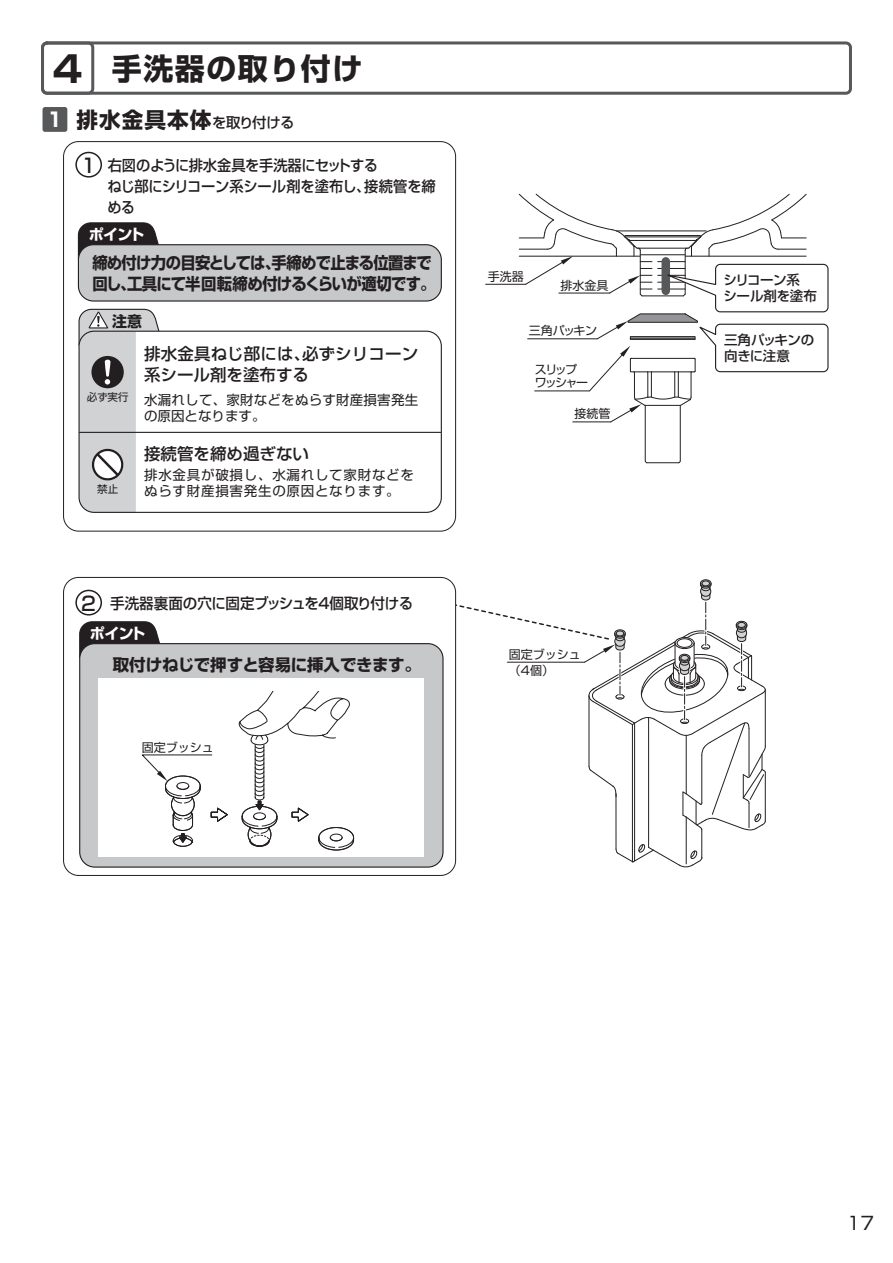
<style>
.page{position:relative;width:893px;height:1263px;background:#fff}
.page>*{position:absolute;margin:0;border:0;box-sizing:border-box;transform-origin:0 0}
.t1{font:700 30px "Shin Go Pro";letter-spacing:.05em;color:#231f20}
.t2{font:700 21.6px "Shin Go Pro";letter-spacing:.05em;color:#231f20}
.t3{font:18px "Shin Go Pro";color:#231f20}
.t4{font:700 16.5px/21px "Shin Go Pro";letter-spacing:-.045em;color:#231f20;scale:.93 1}
.t5{font:500 16.5px/21px "Shin Go Pro";color:#231f20}
.t6{font:700 16.5px "Shin Go Pro";letter-spacing:-.015em;color:#231f20}
.t7{font:500 15px/21px "Shin Go Pro";letter-spacing:-.02em;color:#231f20;scale:.95 1}
.t8{font:500 15px/30.2px "Shin Go Pro";letter-spacing:-.02em;color:#231f20}
.t9{font:700 15px "Shin Go Pro";color:#fff}
.t10{font:700 15px "Shin Go Pro";color:#231f20}
.t11{font:13.5px/16.5px "Shin Go Pro";letter-spacing:.055em;color:#231f20}
.t12{font:13.5px/16.5px "Shin Go Pro";letter-spacing:.015em;color:#231f20}
.t13{font:500 13.5px/16.5px "Shin Go Pro";letter-spacing:-.025em;color:#231f20}
.t14{font:12px/16.5px "Shin Go Pro";color:#231f20}
.t15{font:12px/13.2px "Shin Go Pro";letter-spacing:-.145em;color:#231f20}
.t16{font:10.5px "Shin Go Pro";letter-spacing:-.005em;color:#231f20}
.s1{font-size:36.45px}
.s2{font-size:19.65px;color:#fff}
.s3{font-weight:500;font-size:14.4px}
.s4{font-size:19.5px}
.s5{font-weight:700;color:#fff}
</style>
<div class="page">
<hr style="left:486px;top:284px;width:40px;height:1px;background:#231f20">
<svg style="left:518px;top:193px;width:311px;height:271px"></svg>
<div style="left:41px;top:41px;width:811px;height:54px;border:3px solid #57585a;border-radius:5px"></div>
<div style="left:41px;top:41px;width:53px;height:54px;border:3px solid #57585a;border-radius:5px"></div>
<div style="left:43px;top:107px;width:24px;height:25px;background:#57585a;border-radius:2px"></div>
<svg style="left:445px;top:577px;width:321px;height:290px"></svg>
<svg style="left:77px;top:222px;width:82px;height:37px;background:#383435"></svg>
<div style="left:78px;top:245px;width:363px;height:56px;background:#c7c8ca;border-radius:15px"></div>
<div style="left:78px;top:244px;width:364px;height:58px;border:1px solid #231f20;border-radius:15px"></div>
<div style="left:64px;top:577px;width:392px;height:298px;background:#fff;border-radius:15px"></div>
<div style="left:63px;top:577px;width:393px;height:299px;border:1px solid #231f20;border-radius:15px"></div>
<div style="left:75px;top:590px;width:27px;height:25px;border:2px solid #231f20;border-radius:50%"></div>
<svg style="left:79px;top:621px;width:81px;height:33px;background:#333031"></svg>
<div style="left:80px;top:644px;width:363px;height:223px;background:#c7c8ca;border-radius:15px"></div>
<div style="left:79px;top:643px;width:365px;height:225px;border:1px solid #231f20;border-radius:15px"></div>
<div style="left:99px;top:678px;width:325px;height:179px;background:#fff"></div>
<div style="left:75px;top:152px;width:27px;height:26px;border:2px solid #231f20;border-radius:50%"></div>
<div style="left:79px;top:331px;width:363px;height:182px;border:1px solid #231f20;border-radius:15px"></div>
<hr style="left:80px;top:432px;width:361px;height:1px;background:#231f20">
<svg style="left:78px;top:308px;width:86px;height:204px"></svg>
<svg style="left:142px;top:691px;width:212px;height:160px"></svg>
<h1 class="t1" style="left:53px;top:45px;width:311px"><span class="s1">4</span> 手洗器の取り付け</h1>
<h2 class="t2" style="left:45px;top:103px;width:251px"><span class="s2">１</span>排水金具本体<span class="s3">を取り付ける</span></h2>
<p class="t7" style="left:107px;top:153px;width:347px;text-indent:-28px"><span class="s4">１</span> 右図のように排水金具を手洗器にセットする<br>ねじ部にシリコーン系シール剤を塗布し、接続管を締める</p>
<p class="t9" style="left:89px;top:223px;width:57px">ポイント</p>
<p class="t4" style="left:92px;top:250px;width:371px">締め付け力の目安としては、手締めで止まる位置まで回し、工具にて半回転締め付けるくらいが適切です。</p>
<p class="t10" style="left:112px;top:309px;width:31px">注意</p>
<p class="t16" style="left:87px;top:388px;width:43px">必ず実行</p>
<p class="t16" style="left:97px;top:481px;width:22px">禁止</p>
<p class="t5" style="left:144px;top:342px;width:276px">排水金具ねじ部には、必ずシリコーン系シール剤を塗布する</p>
<p class="t12" style="left:144px;top:390px;width:276px">水漏れして、家財などをぬらす財産損害発生の原因となります。</p>
<p class="t5" style="left:144px;top:441px;width:166px">接続管を締め過ぎない</p>
<p class="t11" style="left:144px;top:465px;width:271px">排水金具が破損し、水漏れして家財などをぬらす財産損害発生の原因となります。</p>
<p class="t8" style="left:90px;top:587px;width:325px;text-indent:-9px"><span class="s4">2</span> 手洗器裏面の穴に固定ブッシュを4個取り付ける<span class="s5">ポイント</span></p>
<p class="t6" style="left:113px;top:652px;width:310px">取付けねじで押すと容易に挿入できます。</p>
<p class="t14" style="left:142px;top:738px;width:74px">固定ブッシュ</p>
<p class="t14" style="left:488px;top:267px;width:37px">手洗器</p>
<p class="t14" style="left:560px;top:275px;width:49px">排水金具</p>
<p class="t14" style="left:529px;top:320px;width:70px">三角パッキン</p>
<p class="t15" style="left:535px;top:362px;width:55px">スリップワッシャー</p>
<p class="t14" style="left:574px;top:404px;width:37px">接続管</p>
<p class="t14" style="left:509px;top:644px;width:73px">固定ブッシュ（4個）</p>
<p class="t13" style="left:724px;top:270px;width:95px">シリコーン系<br>シール剤を塗布</p>
<p class="t13" style="left:724px;top:330px;width:92px">三角パッキンの向きに注意</p>
<p class="t3" style="left:847px;top:1208px;width:29px">17</p>
</div>
